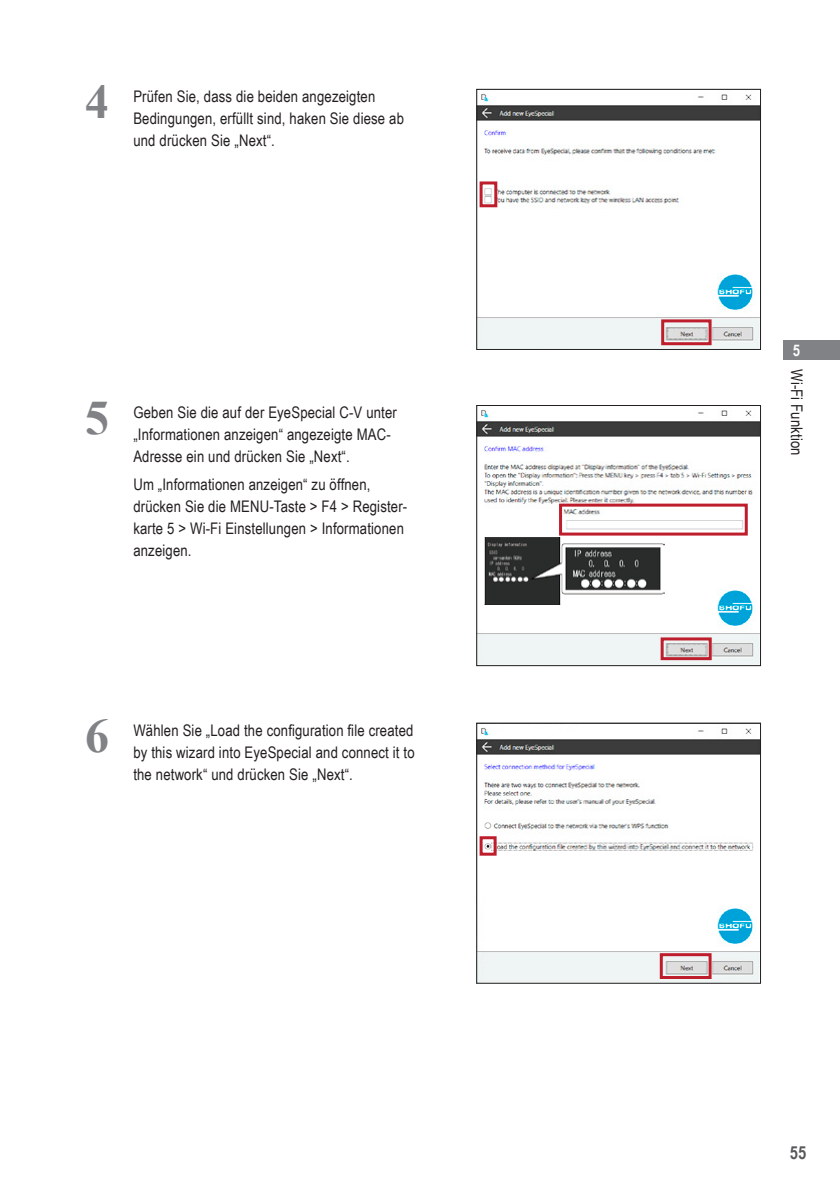
<style>
.page{position:relative;width:840px;height:1191px;background:#fff}
.page>*{position:absolute;margin:0;border:0;box-sizing:border-box;transform-origin:0 0}
.t1{font:700 48px "Times New Roman";color:#808285}
.t2{font:700 18px "Arial Narrow";color:#57585a}
.t3{font:16px/22px "Arial Narrow";letter-spacing:.01em;color:#231f20}
.t4{font:700 16px "Arial Narrow";color:#fff}
</style>
<div class="page">
<div style="left:782px;top:340px;width:57px;height:20px;background:#808285"></div>
<img style="left:478px;top:94px;width:280px;height:254px">
<div style="left:476px;top:89px;width:284px;height:261px;border:1px solid #231f20"></div>
<div style="left:479px;top:181px;width:18px;height:26px;border:3px solid #be1d2c"></div>
<div style="left:660px;top:319px;width:51px;height:26px;border:3px solid #be1d2c"></div>
<img style="left:478px;top:728px;width:280px;height:253px">
<div style="left:476px;top:723px;width:284px;height:260px;border:1px solid #231f20"></div>
<div style="left:479px;top:836px;width:17px;height:19px;border:3px solid #be1d2c"></div>
<div style="left:659px;top:953px;width:52px;height:26px;border:3px solid #be1d2c"></div>
<img style="left:478px;top:410px;width:280px;height:254px">
<div style="left:476px;top:405px;width:284px;height:261px;border:1px solid #231f20"></div>
<div style="left:660px;top:637px;width:51px;height:23px;border:3px solid #be1d2c"></div>
<div style="left:558px;top:503px;width:189px;height:32px;border:3px solid #be1d2c"></div>
<img style="left:484px;top:537px;width:180px;height:67px">
<h1 class="t1" style="left:85px;top:69px;width:25px">4</h1>
<p class="t3" style="left:133px;top:85px;width:272px">Prüfen Sie, dass die beiden angezeigten<br>Bedingungen, erfüllt sind, haken Sie diese ab und drücken Sie „Next“.</p>
<h1 class="t1" style="left:85px;top:385px;width:25px">5</h1>
<p class="t3" style="left:133px;top:401px;width:265px">Geben Sie die auf der EyeSpecial C-V unter „Informationen anzeigen“ angezeigte MAC-<br>Adresse ein und drücken Sie „Next“.</p>
<p class="t3" style="left:133px;top:472px;width:275px">Um „Informationen anzeigen“ zu öffnen, drücken Sie die MENU-Taste &gt; F4 &gt; Register&shy;karte 5 &gt; Wi-Fi Einstellungen &gt; Informationen anzeigen.</p>
<h1 class="t1" style="left:85px;top:702px;width:25px">6</h1>
<p class="t3" style="left:133px;top:718px;width:283px;text-align:justify">Wählen Sie „Load the configuration file created by this wizard into EyeSpecial and connect it to the network“ und drücken Sie „Next“.</p>
<p class="t4" style="left:792px;top:338px;width:9px">5</p>
<p class="t3" style="left:807px;top:369px;width:88px;rotate:90deg">Wi-Fi Funktion</p>
<p class="t2" style="left:789px;top:1138px;width:18px">55</p>
</div>
